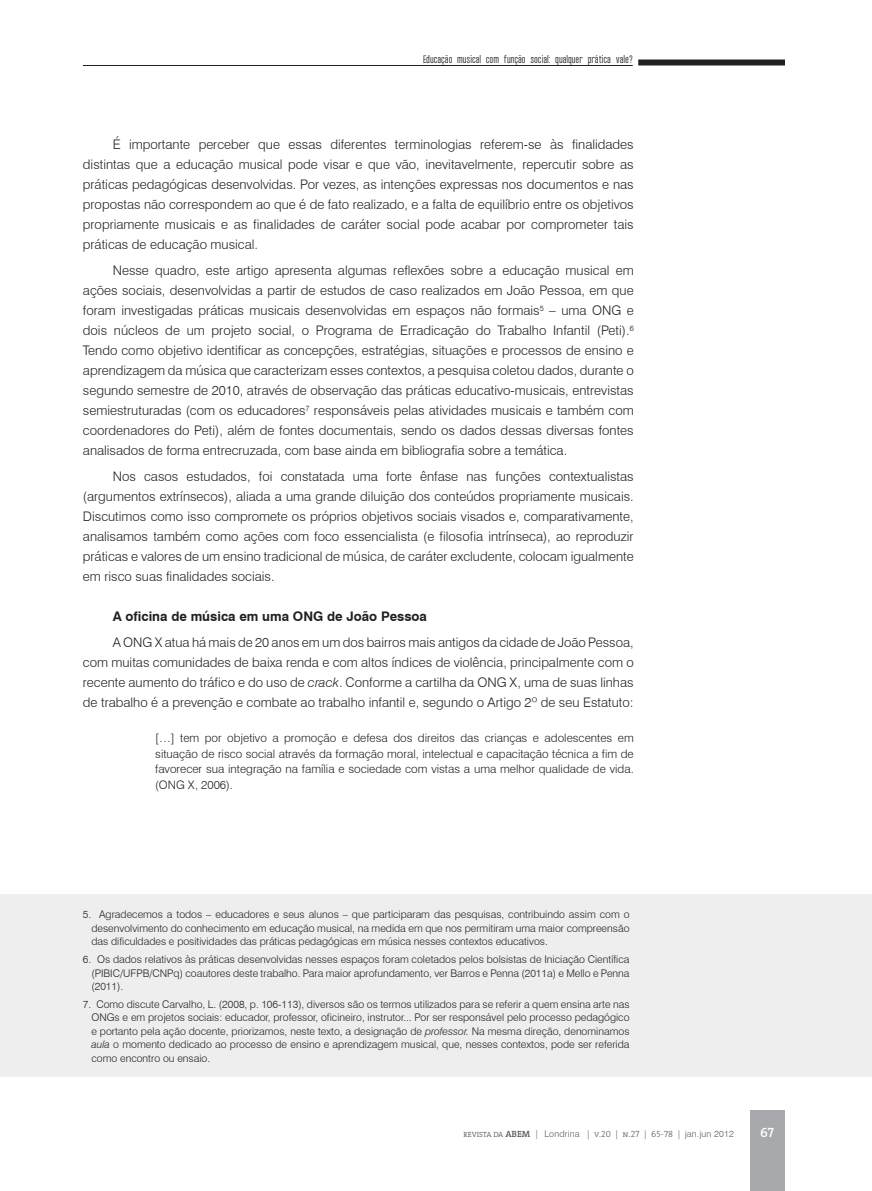
<style>
.page{position:relative;width:872px;height:1191px;background:#fff}
.page>*{position:absolute;margin:0;border:0;box-sizing:border-box;transform-origin:0 0}
.t1{font:13.5px "The Serif Semi Bold Caps";color:#fff}
.t2{font:300 13.2px/20px "Swiss 721 BT";color:#231f20;text-align:justify}
.t3{font:700 13.2px "Swiss 721 BT";color:#231f20}
.t4{font:300 11.7px/15.8px "Swiss 721 BT";color:#231f20;text-align:justify}
.t5{font:300 10.5px/13.5px "Swiss 721 BT";color:#231f20;text-align:justify}
.t6{font:9px "Wearetrippin Short";color:#231f20}
.t7{font:300 9px "Swiss 721 BT";letter-spacing:.02em;color:#57585a}
.s1{font-style:italic}
.s2{font-family:"The Serif";font-size:7.5px}
.s3{font-family:"The Serif";font-weight:600}
.s4{font-family:"The Serif Light Caps";font-weight:400}
</style>
<div class="page">
<hr style="left:83px;top:65px;width:549px;height:1px;background:#231f20">
<div style="left:749px;top:1110px;width:35px;height:81px;background:#a8a9ad"></div>
<div style="left:638px;top:59px;width:147px;height:6px;background:#231f20"></div>
<div style="left:0;top:894px;width:872px;height:182px;background:#eeeeef"></div>
<p class="t6" style="left:423px;top:53px;width:211px">Educação musical com função social: qualquer prática vale?</p>
<p class="t2" style="left:83px;top:135px;width:552px;text-indent:30px">É importante perceber que essas diferentes terminologias referem-se às finalidades distintas que a educação musical pode visar e que vão, inevitavelmente, repercutir sobre as práticas pedagógicas desenvolvidas. Por vezes, as intenções expressas nos documentos e nas propostas não correspondem ao que é de fato realizado, e a falta de equilíbrio entre os objetivos propriamente musicais e as finalidades de caráter social pode acabar por comprometer tais práticas de educação musical.</p>
<p class="t2" style="left:83px;top:261px;width:552px;text-indent:30px">Nesse quadro, este artigo apresenta algumas reflexões sobre a educação musical em ações sociais, desenvolvidas a partir de estudos de caso realizados em João Pessoa, em que foram investigadas práticas musicais desenvolvidas em espaços não formais<sup>5</sup> – uma ONG e dois núcleos de um projeto social, o Programa de Erradicação do Trabalho Infantil (Peti).<sup>6<br></sup>Tendo como objetivo identificar as concepções, estratégias, situações e processos de ensino e aprendizagem da música que caracterizam esses contextos, a pesquisa coletou dados, durante o segundo semestre de 2010, através de observação das práticas educativo-musicais, entrevistas semiestruturadas (com os educadores<sup>7</sup> responsáveis pelas atividades musicais e também com coordenadores do Peti), além de fontes documentais, sendo os dados dessas diversas fontes analisados de forma entrecruzada, com base ainda em bibliografia sobre a temática.</p>
<p class="t2" style="left:83px;top:466px;width:552px;text-indent:30px">Nos casos estudados, foi constatada uma forte ênfase nas funções contextualistas (argumentos extrínsecos), aliada a uma grande diluição dos conteúdos propriamente musicais.<br>Discutimos como isso compromete os próprios objetivos sociais visados e, comparativamente, analisamos também como ações com foco essencialista (e filosofia intrínseca), ao reproduzir práticas e valores de um ensino tradicional de música, de caráter excludente, colocam igualmente em risco suas finalidades sociais.</p>
<p class="t3" style="left:113px;top:608px;width:316px">A oficina de música em uma ONG de João Pessoa</p>
<p class="t2" style="left:83px;top:632px;width:552px;text-indent:30px">A ONG X atua há mais de 20 anos em um dos bairros mais antigos da cidade de João Pessoa, com muitas comunidades de baixa renda e com altos índices de violência, principalmente com o recente aumento do tráfico e do uso de <span class="s1">crack</span>. Conforme a cartilha da ONG X, uma de suas linhas de trabalho é a prevenção e combate ao trabalho infantil e, segundo o Artigo 2º de seu Estatuto:</p>
<p class="t4" style="left:155px;top:729px;width:480px">[…] tem por objetivo a promoção e defesa dos direitos das crianças e adolescentes em situação de risco social através da formação moral, intelectual e capacitação técnica a fim de favorecer sua integração na família e sociedade com vistas a uma melhor qualidade de vida. (ONG X, 2006).</p>
<p class="t5" style="left:91px;top:907px;width:539px;text-indent:-9px">5. Agradecemos a todos – educadores e seus alunos – que participaram das pesquisas, contribuindo assim com o desenvolvimento do conhecimento em educação musical, na medida em que nos permitiram uma maior compreensão das dificuldades e positividades das práticas pedagógicas em música nesses contextos educativos.</p>
<p class="t5" style="left:91px;top:952px;width:539px;text-indent:-9px">6. Os dados relativos às práticas desenvolvidas nesses espaços foram coletados pelos bolsistas de Iniciação Científica (PIBIC/UFPB/CNPq) coautores deste trabalho. Para maior aprofundamento, ver Barros e Penna (2011a) e Mello e Penna (2011).</p>
<p class="t5" style="left:91px;top:997px;width:539px;text-indent:-9px">7. Como discute Carvalho, L. (2008, p. 106-113), diversos são os termos utilizados para se referir a quem ensina arte nas ONGs e em projetos sociais: educador, professor, oficineiro, instrutor... Por ser responsável pelo processo pedagógico e portanto pela ação docente, priorizamos, neste texto, a designação de <span class="s1">professor.</span> Na mesma direção, denominamos <span class="s1">aula</span> o momento dedicado ao processo de ensino e aprendizagem musical, que, nesses contextos, pode ser referida como encontro ou ensaio.</p>
<p class="t7" style="left:463px;top:1128px;width:272px"><span class="s2">REVISTA DA</span> <span class="s3">ABEM</span> | Londrina <span class="s4">| v.20 | n.27 | 65-78 |</span> jan.jun 2012</p>
<p class="t1" style="left:760px;top:1121px;width:15px">67</p>
</div>
